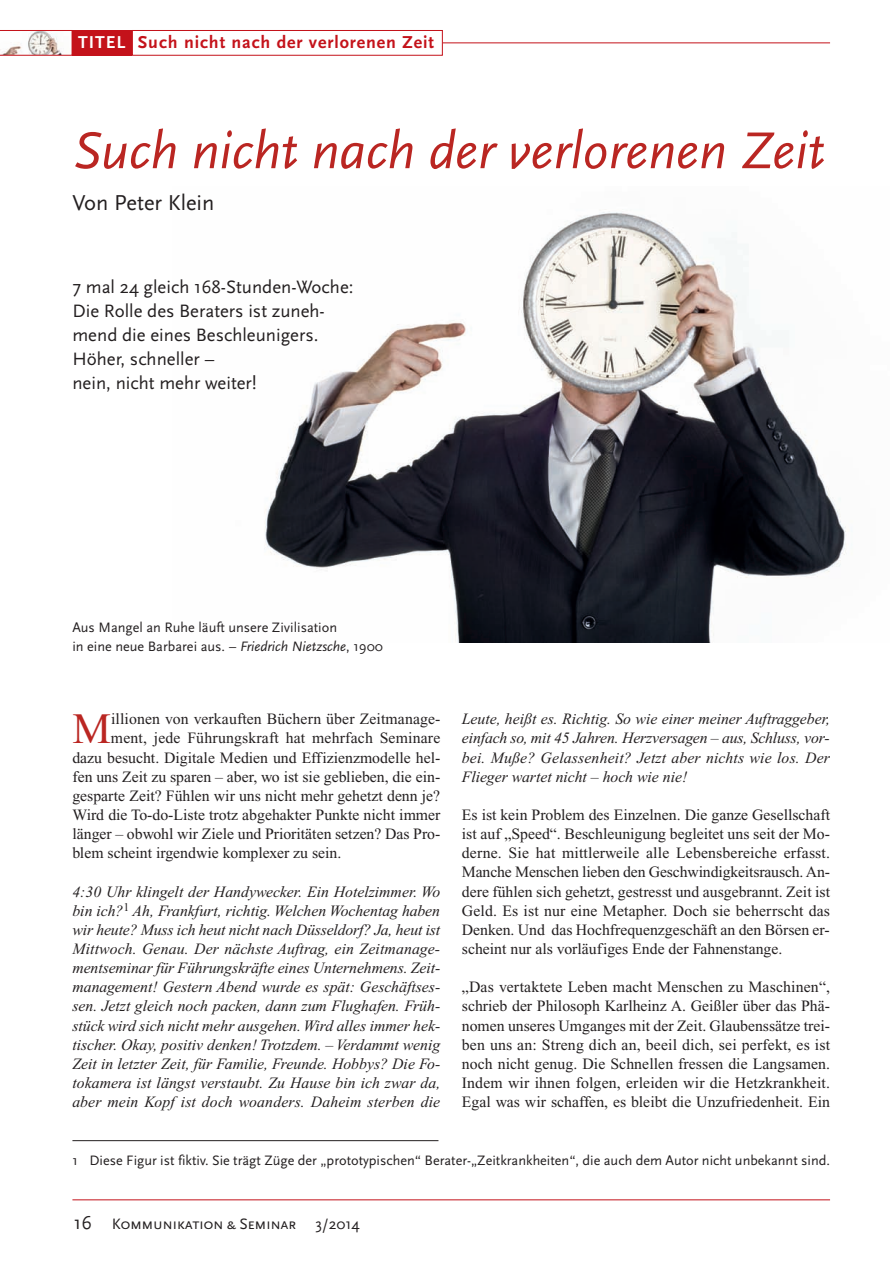
<style>
.page{position:relative;width:894px;height:1264px;background:#fff}
.page>*{position:absolute;margin:0;border:0;box-sizing:border-box;transform-origin:0 0}
.t1{font:italic 54px "Scala Sans";color:#ba2622}
.t2{font:43.35px "Times New Roman";color:#ba2622}
.t3{font:22.5px "Scala Sans";color:#231f20}
.t4{font:18.75px/24px "Scala Sans";color:#231f20}
.t5{font:700 18px "Scala Sans";letter-spacing:.05em;color:#c4121a}
.t6{font:700 18px "Scala Sans";letter-spacing:.05em;color:#fff}
.t7{font:15.75px/19.2px "Times New Roman";color:#231f20;text-align:justify}
.t8{font:italic 15.75px/19.2px "Times New Roman";letter-spacing:.01em;color:#231f20;text-align:justify}
.t9{font:15.75px "Scala Sans Caps";letter-spacing:-.03em;color:#231f20}
.t10{font:14.25px/19.2px "Scala Sans";color:#231f20}
.s1{font-style:italic}
.s2{font-family:"Scala Sans";font-size:19.5px}
.s3{font-family:"Scala Sans"}
</style>
<div class="page">
<div style="left:72px;top:30px;width:60px;height:26px;background:#c4121a"></div>
<img style="left:264px;top:212px;width:582px;height:430px">
<svg style="left:0;top:30px;width:72px;height:26px"></svg>
<hr style="left:442px;top:43px;width:387px;height:1px;background:#c4121a">
<div style="left:132px;top:30px;width:310px;height:26px;border:1px solid #c4121a"></div>
<hr style="left:72px;top:1199px;width:757px;height:1px;background:#c4121a">
<hr style="left:72px;top:1140px;width:366px;height:1px;background:#231f20">
<p class="t6" style="left:78px;top:35px;width:49px">TITEL</p>
<p class="t5" style="left:138px;top:35px;width:298px">Such nicht nach der verlorenen Zeit</p>
<h1 class="t1" style="left:72px;top:128px;width:753px">Such nicht nach der verlorenen Zeit</h1>
<h3 class="t3" style="left:72px;top:193px;width:143px">Von Peter Klein</h3>
<p class="t4" style="left:72px;top:276px;width:282px">7 mal 24 gleich 168-Stunden-Woche:<br>Die Rolle des Beraters ist zuneh&shy;mend die eines Beschleunigers.<br>Höher, schneller –<br>nein, nicht mehr weiter!</p>
<p class="t10" style="left:72px;top:619px;width:312px">Aus Mangel an Ruhe läuft unsere Zivilisation<br>in eine neue Barbarei aus. – <span class="s1">Friedrich Nietzsche</span>, 1900</p>
<h2 class="t2" style="left:72px;top:713px;width:40px">M</h2>
<p class="t7" style="left:111px;top:711px;width:331px">illionen von verkauften Büchern über Zeitmanage-</p>
<p class="t7" style="left:111px;top:730px;width:331px">ment, jede Führungskraft hat mehrfach Seminare</p>
<p class="t7" style="left:72px;top:749px;width:369px">dazu besucht. Digitale Medien und Effizienzmodelle hel-</p>
<p class="t7" style="left:72px;top:768px;width:369px">fen uns Zeit zu sparen – aber, wo ist sie geblieben, die ein-</p>
<p class="t7" style="left:72px;top:787px;width:369px">gesparte Zeit? Fühlen wir uns nicht mehr gehetzt denn je?</p>
<p class="t7" style="left:72px;top:806px;width:369px">Wird die To-do-Liste trotz abgehakter Punkte nicht immer</p>
<p class="t7" style="left:72px;top:825px;width:369px">länger – obwohl wir Ziele und Prioritäten setzen? Das Pro-</p>
<p class="t7" style="left:72px;top:845px;width:270px">blem scheint irgendwie komplexer zu sein.</p>
<p class="t8" style="left:72px;top:883px;width:369px">4:30 Uhr klingelt der Handywecker. Ein Hotelzimmer. Wo bin ich?<sup>1</sup> Ah, Frankfurt, richtig. Welchen Wochentag haben wir heute? Muss ich heut nicht nach Düsseldorf? Ja, heut ist Mittwoch. Genau. Der nächste Auftrag, ein Zeitmanage&shy;mentseminar für Führungskräfte eines Unternehmens. Zeit&shy;management! Gestern Abend wurde es spät: Geschäftses&shy;sen. Jetzt gleich noch packen, dann zum Flughafen. Früh&shy;stück wird sich nicht mehr ausgehen. Wird alles immer hek&shy;tischer. Okay, positiv denken! Trotzdem. – Verdammt wenig Zeit in letzter Zeit, für Familie, Freunde. Hobbys? Die Fo&shy;tokamera ist längst verstaubt. Zu Hause bin ich zwar da, aber mein Kopf ist doch woanders. Daheim sterben die</p>
<p class="t8" style="left:461px;top:711px;width:369px">Leute, heißt es. Richtig. So wie einer meiner Auftraggeber, einfach so, mit 45 Jahren. Herzversagen – aus, Schluss, vor&shy;bei. Muße? Gelassenheit? Jetzt aber nichts wie los. Der Flieger wartet nicht – hoch wie nie!</p>
<p class="t7" style="left:461px;top:806px;width:369px">Es ist kein Problem des Einzelnen. Die ganze Gesellschaft ist auf „Speed“. Beschleunigung begleitet uns seit der Mo&shy;derne. Sie hat mittlerweile alle Lebensbereiche erfasst.<br>Manche Menschen lieben den Geschwindigkeitsrausch. An&shy;dere fühlen sich gehetzt, gestresst und ausgebrannt. Zeit ist Geld. Es ist nur eine Metapher. Doch sie beherrscht das Denken. Und das Hochfrequenzgeschäft an den Börsen er&shy;scheint nur als vorläufiges Ende der Fahnenstange.</p>
<p class="t7" style="left:461px;top:979px;width:369px">„Das vertaktete Leben macht Menschen zu Maschinen“, schrieb der Philosoph Karlheinz A. Geißler über das Phä&shy;nomen unseres Umganges mit der Zeit. Glaubenssätze trei&shy;ben uns an: Streng dich an, beeil dich, sei perfekt, es ist noch nicht genug. Die Schnellen fressen die Langsamen.<br>Indem wir ihnen folgen, erleiden wir die Hetzkrankheit.<br>Egal was wir schaffen, es bleibt die Unzufriedenheit. Ein</p>
<p class="t10" style="left:72px;top:1152px;width:758px">1 Diese Figur ist fiktiv. Sie trägt Züge der „prototypischen“ Berater-„Zeitkrankheiten“, die auch dem Autor nicht unbekannt sind.</p>
<p class="t9" style="left:74px;top:1214px;width:287px"><span class="s2">16</span> Kommunikation &amp; Seminar <span class="s3">3/2014</span></p>
</div>
